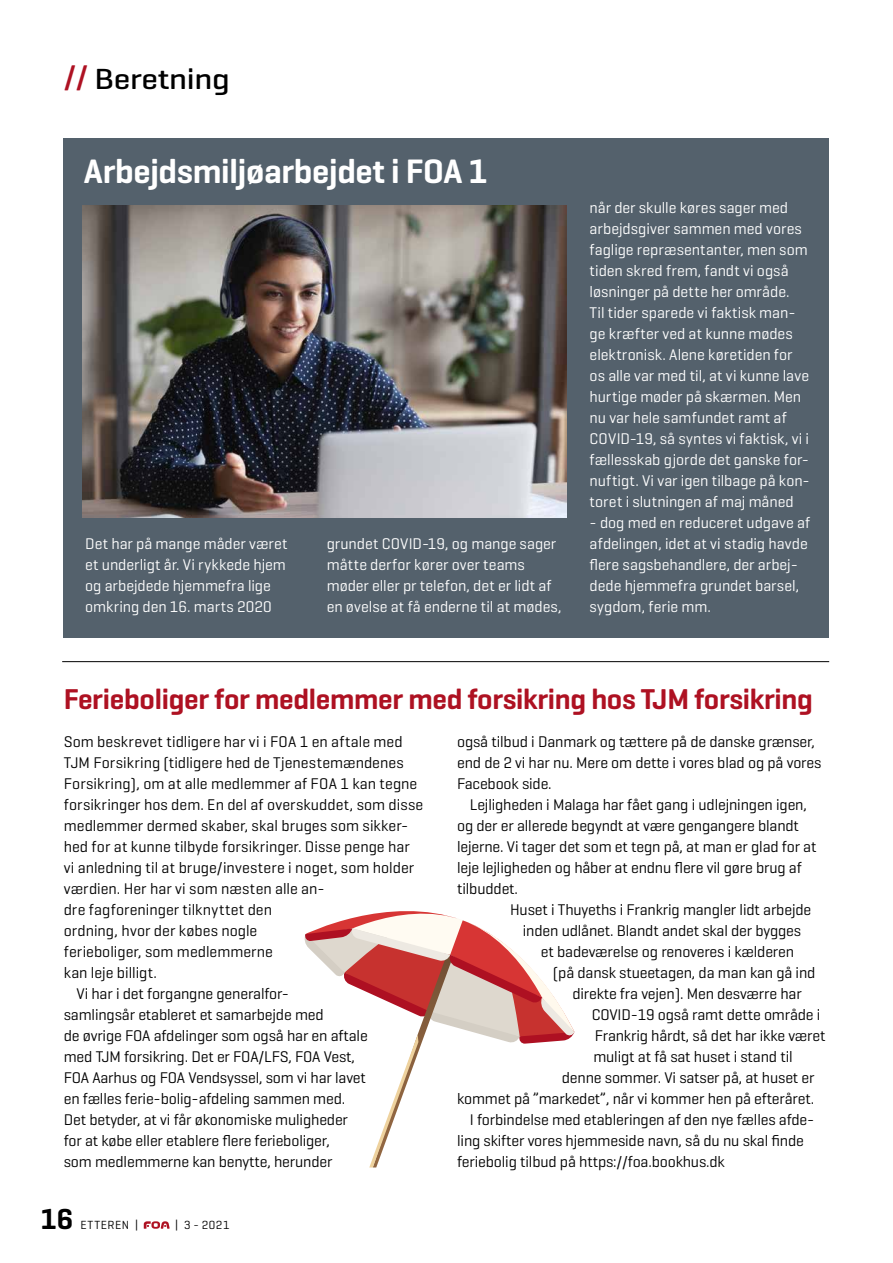
<style>
.page{position:relative;width:893px;height:1263px;background:#fff}
.page>*{position:absolute;margin:0;border:0;box-sizing:border-box;transform-origin:0 0}
.t1{font:600 34.5px "Geogrotesque";letter-spacing:-.01em;color:#fff}
.t2{font:500 29.55px "Geogrotesque";letter-spacing:-.01em;color:#000;scale:1.13 1}
.t3{font:600 29.4px "Geogrotesque";color:#000}
.t4{font:600 29.1px "Geogrotesque";letter-spacing:-.01em;color:#ae1122}
.t5{font:15.75px/21px "Geogrotesque";letter-spacing:-.01em;color:#000}
.t6{font:15.75px/21px "Geogrotesque";letter-spacing:-.005em;color:#fff}
.t7{font:12px "Geogrotesque";letter-spacing:.045em;color:#000}
.s1{color:#ae1122}
</style>
<div class="page">
<svg style="left:144px;top:1221px;width:26px;height:8px"></svg>
<div style="left:64px;top:138px;width:765px;height:500px;background:#54616c"></div>
<hr style="left:62px;top:661px;width:767px;height:1px;background:#000">
<img style="left:83px;top:205px;width:483px;height:313px">
<svg style="left:304px;top:911px;width:270px;height:256px"></svg>
<h2 class="t2" style="left:64px;top:60px;width:148px"><span class="s1">//</span> Beretning</h2>
<h1 class="t1" style="left:84px;top:149px;width:405px">Arbejdsmiljøarbejdet i FOA 1</h1>
<p class="t6" style="left:85px;top:532px;width:204px">Det har på mange måder været et underligt år. Vi rykkede hjem og arbejdede hjemmefra lige omkring den 16. marts 2020</p>
<p class="t6" style="left:327px;top:532px;width:236px">grundet COVID-19, og mange sager måtte derfor kører over teams møder eller pr telefon, det er lidt af en øvelse at få enderne til at mødes,</p>
<p class="t6" style="left:590px;top:196px;width:222px">når der skulle køres sager med arbejdsgiver sammen med vores faglige repræsentanter, men som tiden skred frem, fandt vi også løsninger på dette her område.<br>Til tider sparede vi faktisk man&shy;ge kræfter ved at kunne mødes elektronisk. Alene køretiden for os alle var med til, at vi kunne lave hurtige møder på skærmen. Men nu var hele samfundet ramt af<br>COVID-19, så syntes vi faktisk, vi i fællesskab gjorde det ganske for&shy;nuftigt. Vi var igen tilbage på kon&shy;toret i slutningen af maj måned</p>
<p class="t6" style="left:590px;top:511px;width:222px">- dog med en reduceret udgave af afdelingen, idet at vi stadig havde flere sagsbehandlere, der arbej&shy;dede hjemmefra grundet barsel, sygdom, ferie mm.</p>
<h3 class="t4" style="left:64px;top:681px;width:751px">Ferieboliger for medlemmer med forsikring hos TJM forsikring</h3>
<p class="t5" style="left:64px;top:731px;width:340px">Som beskrevet tidligere har vi i FOA 1 en aftale med</p>
<p class="t5" style="left:64px;top:752px;width:341px">TJM Forsikring (tidligere hed de Tjenestemændenes</p>
<p class="t5" style="left:64px;top:773px;width:355px">Forsikring), om at alle medlemmer af FOA 1 kan tegne</p>
<p class="t5" style="left:64px;top:794px;width:361px">forsikringer hos dem. En del af overskuddet, som disse</p>
<p class="t5" style="left:64px;top:815px;width:346px">medlemmer dermed skaber, skal bruges som sikker-</p>
<p class="t5" style="left:64px;top:836px;width:347px">hed for at kunne tilbyde forsikringer. Disse penge har</p>
<p class="t5" style="left:64px;top:857px;width:352px">vi anledning til at bruge/investere i noget, som holder</p>
<p class="t5" style="left:64px;top:878px;width:262px">værdien. Her har vi som næsten alle an-</p>
<p class="t5" style="left:64px;top:899px;width:210px">dre fagforeninger tilknyttet den</p>
<p class="t5" style="left:64px;top:920px;width:195px">ordning, hvor der købes nogle</p>
<p class="t5" style="left:64px;top:941px;width:211px">ferieboliger, som medlemmerne</p>
<p class="t5" style="left:64px;top:962px;width:95px">kan leje billigt.</p>
<p class="t5" style="left:77px;top:983px;width:214px">Vi har i det forgangne generalfor-</p>
<p class="t5" style="left:64px;top:1004px;width:261px">samlingsår etableret et samarbejde med</p>
<p class="t5" style="left:64px;top:1025px;width:305px">de øvrige FOA afdelinger som også har en aftale</p>
<p class="t5" style="left:64px;top:1046px;width:293px">med TJM forsikring. Det er FOA/LFS, FOA Vest,</p>
<p class="t5" style="left:64px;top:1067px;width:304px">FOA Aarhus og FOA Vendsyssel, som vi har lavet</p>
<p class="t5" style="left:64px;top:1088px;width:283px">en fælles ferie-bolig-afdeling sammen med.</p>
<p class="t5" style="left:64px;top:1109px;width:286px">Det betyder, at vi får økonomiske muligheder</p>
<p class="t5" style="left:64px;top:1130px;width:268px">for at købe eller etablere flere ferieboliger,</p>
<p class="t5" style="left:64px;top:1151px;width:270px">som medlemmerne kan benytte, herunder</p>
<p class="t5" style="left:457px;top:731px;width:366px">også tilbud i Danmark og tættere på de danske grænser, end de 2 vi har nu. Mere om dette i vores blad og på vores<br>Facebook side.</p>
<p class="t5" style="left:457px;top:794px;width:361px;text-indent:13px">Lejligheden i Malaga har fået gang i udlejningen igen, og der er allerede begyndt at være gengangere blandt lejerne. Vi tager det som et tegn på, at man er glad for at leje lejligheden og håber at endnu flere vil gøre brug af tilbuddet.</p>
<p class="t5" style="left:510px;top:899px;width:303px">Huset i Thuyeths i Frankrig mangler lidt arbejde</p>
<p class="t5" style="left:523px;top:919px;width:280px">inden udlånet. Blandt andet skal der bygges</p>
<p class="t5" style="left:541px;top:940px;width:255px">et badeværelse og renoveres i kælderen</p>
<p class="t5" style="left:553px;top:961px;width:264px">(på dansk stueetagen, da man kan gå ind</p>
<p class="t5" style="left:572px;top:982px;width:231px">direkte fra vejen). Men desværre har</p>
<p class="t5" style="left:592px;top:1003px;width:230px">COVID-19 også ramt dette område i</p>
<p class="t5" style="left:595px;top:1024px;width:232px">Frankrig hårdt, så det har ikke været</p>
<p class="t5" style="left:593px;top:1045px;width:201px">muligt at få sat huset i stand til</p>
<p class="t5" style="left:562px;top:1066px;width:254px">denne sommer. Vi satser på, at huset er</p>
<p class="t5" style="left:457px;top:1087px;width:359px">kommet på ”markedet”, når vi kommer hen på efteråret.</p>
<p class="t5" style="left:470px;top:1108px;width:346px">I forbindelse med etableringen af den nye fælles afde-</p>
<p class="t5" style="left:457px;top:1129px;width:348px">ling skifter vores hjemmeside navn, så du nu skal finde</p>
<p class="t5" style="left:457px;top:1150px;width:269px">feriebolig tilbud på https://foa.bookhus.dk</p>
<h3 class="t3" style="left:40px;top:1200px;width:35px">16</h3>
<p class="t7" style="left:80px;top:1217px;width:59px">ETTEREN |</p>
<p class="t7" style="left:175px;top:1217px;width:56px">| 3 - 2021</p>
</div>
